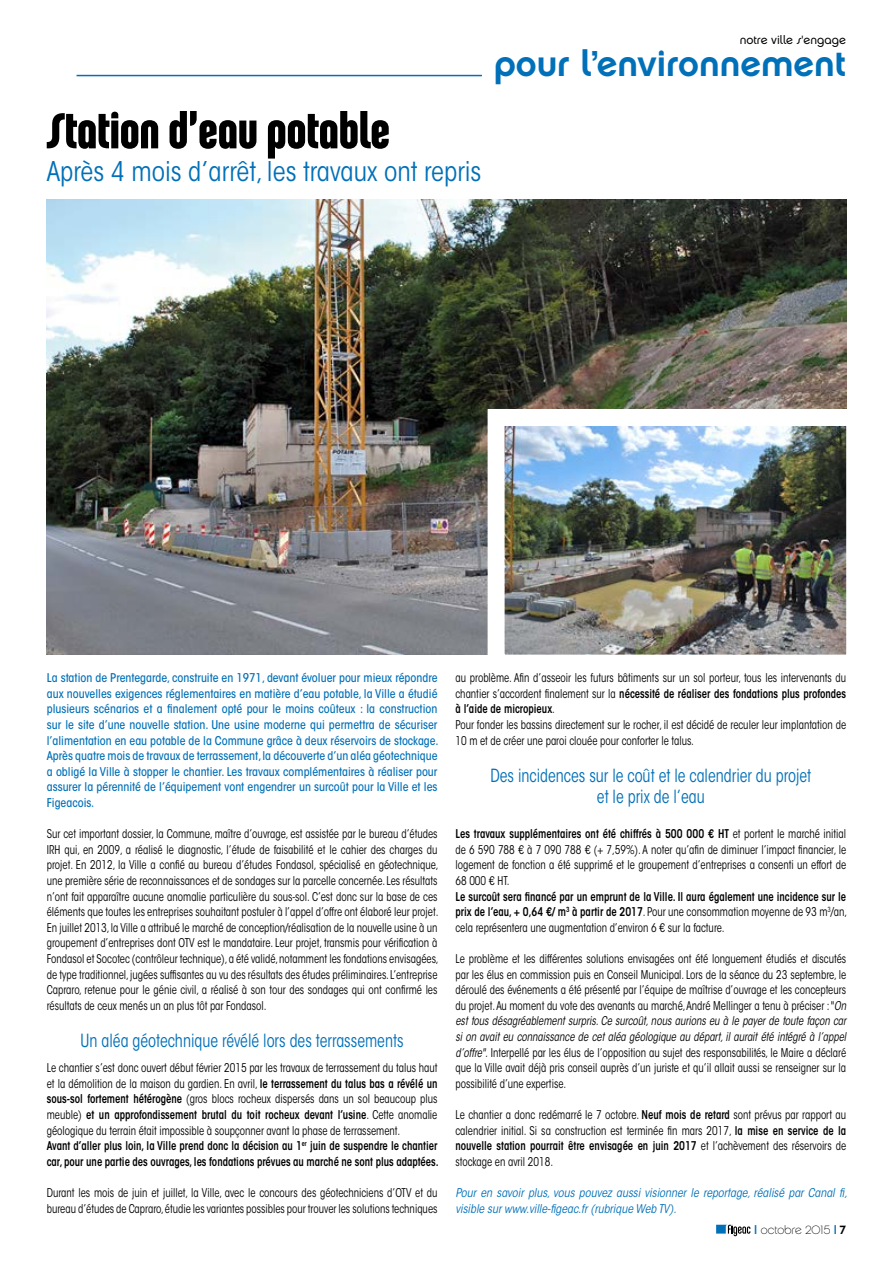
<style>
.page{position:relative;width:893px;height:1263px;background:#fff}
.page>*{position:absolute;margin:0;border:0;box-sizing:border-box;transform-origin:0 0}
.t1{font:54px "Chalet Comprime Hong Kong Seventy";color:#000}
.t2{font:36px "Chalet New York Nineteen Seventy";color:#0070b8}
.t3{font:condensed 27px "ITC Avant Garde Std";color:#0070b8}
.t4{font:condensed 18px/21.6px "ITC Avant Garde Std";color:#0070b8;text-align:center;scale:.9 1}
.t5{font:condensed 12px/15.6px "ITC Avant Garde Std";color:#000;text-align:justify;scale:.9 1}
.t6{font:600 condensed 12px/15.6px "ITC Avant Garde Std";color:#000;scale:.9 1}
.t7{font:500 condensed 12px/15.6px "ITC Avant Garde Std";color:#0070b8;text-align:justify}
.t8{font:italic condensed 12px/15.6px "ITC Avant Garde Std";color:#0070b8}
.t9{font:12px "Chalet London Nineteen Seventy";color:#000}
.t10{font:12px "Chalet Paris Nineteen Seventy";color:#000}
.s1{font-weight:400}
.s2{font-weight:600}
.s3{font-style:italic}
.s4{font-family:"ITC Avant Garde Std";font-weight:500;color:#0070b8}
.s5{font-family:"Chalet New York Nineteen Seventy"}
</style>
<div class="page">
<svg style="left:716px;top:1225px;width:34px;height:11px"></svg>
<hr style="left:77px;top:75px;width:405px;height:1px;background:#0070b8">
<img style="left:47px;top:200px;width:799px;height:454px">
<img style="left:479px;top:400px;width:368px;height:255px">
<h1 class="t1" style="left:47px;top:99px;width:345px">Station d’eau potable</h1>
<h3 class="t3" style="left:47px;top:155px;width:436px">Après 4 mois d’arrêt, les travaux ont repris</h3>
<p class="t9" style="left:740px;top:33px;width:108px">notre ville s'engage</p>
<h2 class="t2" style="left:494px;top:41px;width:354px">pour l’environnement</h2>
<p class="t7" style="left:47px;top:670px;width:393px">La station de Prentegarde, construite en 1971, devant évoluer pour mieux répondre aux nouvelles exigences réglementaires en matière d’eau potable, la Ville a étudié plusieurs scénarios et a finalement opté pour le moins coûteux : la construction sur le site d’une nouvelle station. Une usine moderne qui permettra de sécuriser l’alimentation en eau potable de la Commune grâce à deux réservoirs de stockage.<br>Après quatre mois de travaux de terrassement, la découverte d’un aléa géotechnique a obligé la Ville à stopper le chantier. Les travaux complémentaires à réaliser pour assurer la pérennité de l’équipement vont engendrer un surcoût pour la Ville et les Figeacois.</p>
<p class="t5" style="left:47px;top:826px;width:437px">Sur cet important dossier, la Commune, maître d’ouvrage, est assistée par le bureau d’études IRH qui, en 2009, a réalisé le diagnostic, l’étude de faisabilité et le cahier des charges du projet. En 2012, la Ville a confié au bureau d’études Fondasol, spécialisé en géotechnique, une première série de reconnaissances et de sondages sur la parcelle concernée. Les résultats n’ont fait apparaître aucune anomalie particulière du sous-sol. C’est donc sur la base de ces éléments que toutes les entreprises souhaitant postuler à l’appel d’offre ont élaboré leur projet.<br>En juillet 2013, la Ville a attribué le marché de conception/réalisation de la nouvelle usine à un groupement d’entreprises dont OTV est le mandataire. Leur projet, transmis pour vérification à Fondasol et Socotec (contrôleur technique), a été validé, notamment les fondations envisagées, de type traditionnel, jugées suffisantes au vu des résultats des études préliminaires. L’entreprise Capraro, retenue pour le génie civil, a réalisé à son tour des sondages qui ont confirmé les résultats de ceux menés un an plus tôt par Fondasol.</p>
<h3 class="t4" style="left:81px;top:1030px;width:360px">Un aléa géotechnique révélé lors des terrassements</h3>
<p class="t6" style="left:47px;top:1060px;width:437px"><span class="s1">Le chantier s’est donc ouvert début février 2015 par les travaux de terrassement du talus haut et la démolition de la maison du gardien. En avril,</span> le terrassement du talus bas a révélé un sous-sol fortement hétérogène <span class="s1">(gros blocs rocheux dispersés dans un sol beaucoup plus meuble)</span> et un approfondissement brutal du toit rocheux devant l’usine<span class="s1">. Cette anomalie géologique du terrain était impossible à soupçonner avant la phase de terrassement.<br></span>Avant d’aller plus loin, la Ville prend donc la décision au 1<sup>er</sup> juin de suspendre le chantier car, pour une partie des ouvrages, les fondations prévues au marché ne sont plus adaptées.</p>
<p class="t5" style="left:47px;top:1185px;width:436px">Durant les mois de juin et juillet, la Ville, avec le concours des géotechniciens d’OTV et du bureau d’études de Capraro, étudie les variantes possibles pour trouver les solutions techniques</p>
<p class="t5" style="left:455px;top:670px;width:436px;text-align:left">au problème. Afin d’asseoir les futurs bâtiments sur un sol porteur, tous les intervenants du chantier s’accordent finalement sur la <span class="s2">nécessité de réaliser des fondations plus profondes à l’aide de micropieux</span>.<br>Pour fonder les bassins directement sur le rocher, il est décidé de reculer leur implantation de 10 m et de créer une paroi clouée pour conforter le talus.</p>
<h3 class="t4" style="left:490px;top:764px;width:358px">Des incidences sur le coût et le calendrier du projet et le prix de l’eau</h3>
<p class="t5" style="left:455px;top:826px;width:436px"><span class="s2">Les travaux supplémentaires ont été chiffrés à 500 000 € HT</span> et portent le marché initial de 6 590 788 € à 7 090 788 € (+ 7,59%). A noter qu’afin de diminuer l’impact financier, le logement de fonction a été supprimé et le groupement d’entreprises a consenti un effort de 68 000 € HT.</p>
<p class="t6" style="left:455px;top:888px;width:437px;text-align:justify">Le surcoût sera financé par un emprunt de la Ville. Il aura également une incidence sur le prix de l’eau, + 0,64 €/ m<sup>3</sup> à partir de 2017<span class="s1">. Pour une consommation moyenne de 93 m</span><sup>3</sup><span class="s1">/an, cela représentera une augmentation d’environ 6 € sur la facture.</span></p>
<p class="t5" style="left:455px;top:951px;width:436px">Le problème et les différentes solutions envisagées ont été longuement étudiés et discutés par les élus en commission puis en Conseil Municipal. Lors de la séance du 23 septembre, le déroulé des événements a été présenté par l’équipe de maîtrise d’ouvrage et les concepteurs du projet. Au moment du vote des avenants au marché, André Mellinger a tenu à préciser : "<span class="s3">On est tous désagréablement surpris. Ce surcoût, nous aurions eu à le payer de toute façon car si on avait eu connaissance de cet aléa géologique au départ, il aurait été intégré à l’appel d’offre".</span> Interpellé par les élus de l’opposition au sujet des responsabilités, le Maire a déclaré que la Ville avait déjà pris conseil auprès d’un juriste et qu’il allait aussi se renseigner sur la possibilité d’une expertise.</p>
<p class="t5" style="left:455px;top:1107px;width:436px">Le chantier a donc redémarré le 7 octobre. <span class="s2">Neuf mois de retard</span> sont prévus par rapport au calendrier initial. Si sa construction est terminée fin mars 2017, <span class="s2">la mise en service de la nouvelle station pourrait être envisagée en juin 2017</span> et l’achèvement des réservoirs de stockage en avril 2018.</p>
<p class="t8" style="left:455px;top:1185px;width:393px">Pour en savoir plus, vous pouvez aussi visionner le reportage, réalisé par Canal fi, visible sur www.ville-figeac.fr (rubrique Web TV).</p>
<p class="t10" style="left:754px;top:1222px;width:94px"><span class="s4">I</span> octobre 2015 <span class="s4">I</span> <span class="s5">7</span></p>
</div>
